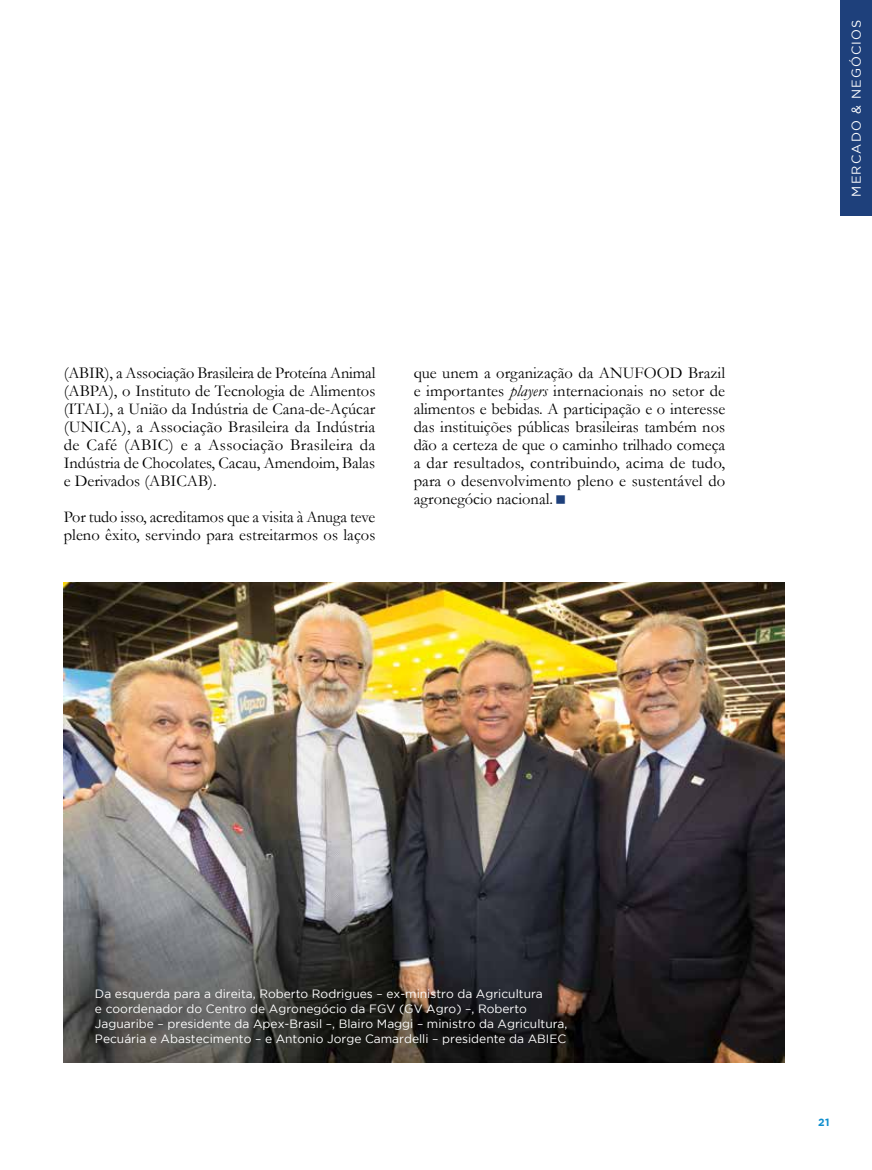
<style>
.page{position:relative;width:872px;height:1170px;background:#fff}
.page>*{position:absolute;margin:0;border:0;box-sizing:border-box;transform-origin:0 0}
.t1{font:16.5px/18px "Garamond";color:#000;text-align:justify}
.t2{font:12.75px "Gotham";letter-spacing:.095em;color:#fff}
.t3{font:12px/15px "Gotham";color:#fff}
.t4{font:700 10.5px "Gotham";color:#0e8ece}
.s1{font-style:italic}
</style>
<div class="page">
<div style="left:840px;top:0;width:32px;height:216px;background:#1e407b"></div>
<img style="left:64px;top:582px;width:720px;height:480px">
<p class="t1" style="left:64px;top:364px;width:313px">(ABIR), a Associação Brasileira de Proteína Animal (ABPA), o Instituto de Tecnologia de Alimentos (ITAL), a União da Indústria de Cana-de-Açúcar (UNICA), a Associação Brasileira da Indústria de Café (ABIC) e a Associação Brasileira da Indústria de Chocolates, Cacau, Amendoim, Balas e Derivados (ABICAB).</p>
<p class="t1" style="left:64px;top:508px;width:313px">Por tudo isso, acreditamos que a visita à Anuga teve pleno êxito, servindo para estreitarmos os laços</p>
<p class="t1" style="left:414px;top:364px;width:313px">que unem a organização da ANUFOOD Brazil e importantes <span class="s1">players</span> internacionais no setor de alimentos e bebidas. A participação e o interesse das instituições públicas brasileiras também nos dão a certeza de que o caminho trilhado começa a dar resultados, contribuindo, acima de tudo, para o desenvolvimento pleno e sustentável do agronegócio nacional.</p>
<p class="t2" style="left:849px;top:197px;width:179px;rotate:-90deg">MERCADO &amp; NEGÓCIOS</p>
<p class="t3" style="left:95px;top:985px;width:474px">Da esquerda para a direita, Roberto Rodrigues – ex-ministro da Agricultura<br>e coordenador do Centro de Agronegócio da FGV (GV Agro) –, Roberto Jaguaribe – presidente da Apex-Brasil –, Blairo Maggi – ministro da Agricultura, Pecuária e Abastecimento – e Antonio Jorge Camardelli – presidente da ABIEC</p>
<p class="t4" style="left:818px;top:1116px;width:13px">21</p>
</div>
